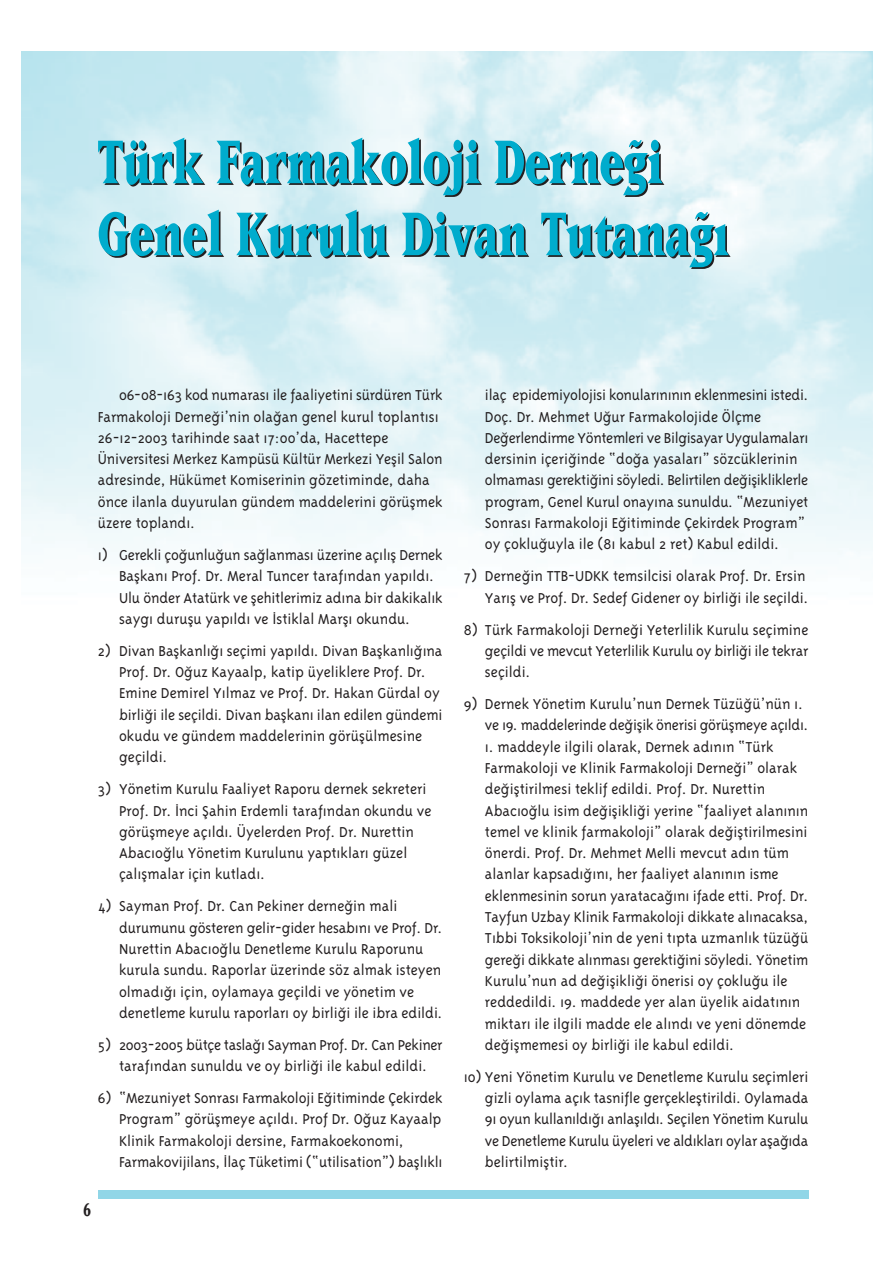
<style>
.page{position:relative;width:893px;height:1263px;background:#fff}
.page>*{position:absolute;margin:0;border:0;box-sizing:border-box;transform-origin:0 0}
.t1{font:800 72px/72px "Matrix Trk";color:#00accd;scale:.7 1}
.t2{font:800 21px "Matrix Trk";color:#231f20;scale:.7 1}
.t3{font:300 16.5px/21.3px "Triplex";color:#231f20}
.t4{font:300 16.5px/21.3px "Triplex";letter-spacing:-.02em;color:#231f20;text-align:center}
</style>
<div class="page">
<div style="left:98px;top:1191px;width:710px;height:8px;background:#91d6e7"></div>
<h1 class="t1" style="left:98px;top:126px;width:903px">Türk Farmakoloji Derne¤i<br>Genel Kurulu Divan Tutana¤›</h1>
<p class="t3" style="left:98px;top:386px;width:346px;text-indent:21px">06-08-163 kod numaras› ile faaliyetini sürdüren Türk Farmakoloji Derne¤i’nin ola¤an genel kurul toplant›s› 26-12-2003 tarihinde saat 17:00’da, Hacettepe Üniversitesi Merkez Kampüsü Kültür Merkezi Yeflil Salon adresinde, Hükümet Komiserinin gözetiminde, daha önce ilanla duyurulan gündem maddelerini görüflmek üzere topland›.</p>
<p class="t3" style="left:119px;top:546px;width:325px;text-indent:-21px">1) Gerekli ço¤unlu¤un sa¤lanmas› üzerine aç›l›fl Dernek Baflkan› Prof. Dr. Meral Tuncer taraf›ndan yap›ld›.<br>Ulu önder Atatürk ve flehitlerimiz ad›na bir dakikal›k sayg› duruflu yap›ld› ve ‹stiklal Marfl› okundu.</p>
<p class="t3" style="left:119px;top:641px;width:325px;text-indent:-21px">2) Divan Baflkanl›¤› seçimi yap›ld›. Divan Baflkanl›¤›na Prof. Dr. O¤uz Kayaalp, katip üyeliklere Prof. Dr.<br>Emine Demirel Y›lmaz ve Prof. Dr. Hakan Gürdal oy birli¤i ile seçildi. Divan baflkan› ilan edilen gündemi okudu ve gündem maddelerinin görüflülmesine geçildi.</p>
<p class="t3" style="left:119px;top:780px;width:314px;text-indent:-21px">3) Yönetim Kurulu Faaliyet Raporu dernek sekreteri Prof. Dr. ‹nci fiahin Erdemli taraf›ndan okundu ve görüflmeye aç›ld›. Üyelerden Prof. Dr. Nurettin Abac›o¤lu Yönetim Kurulunu yapt›klar› güzel çal›flmalar için kutlad›.</p>
<p class="t3" style="left:119px;top:897px;width:325px;text-indent:-21px">4) Sayman Prof. Dr. Can Pekiner derne¤in mali durumunu gösteren gelir-gider hesab›n› ve Prof. Dr.<br>Nurettin Abac›o¤lu Denetleme Kurulu Raporunu kurula sundu. Raporlar üzerinde söz almak isteyen olmad›¤› için, oylamaya geçildi ve yönetim ve denetleme kurulu raporlar› oy birli¤i ile ibra edildi.</p>
<p class="t4" style="left:98px;top:1035px;width:346px">5) 2003-2005 bütçe tasla¤› Sayman Prof. Dr. Can Pekiner taraf›ndan sunuldu ve oy birli¤i ile kabul edildi.</p>
<p class="t3" style="left:119px;top:1089px;width:325px;text-indent:-21px">6) “Mezuniyet Sonras› Farmakoloji E¤itiminde Çekirdek Program” görüflmeye aç›ld›. Prof Dr. O¤uz Kayaalp Klinik Farmakoloji dersine, Farmakoekonomi, Farmakovijilans, ‹laç Tüketimi (“utilisation”) bafll›kl›</p>
<p class="t2" style="left:83px;top:1199px;width:12px">6</p>
<p class="t3" style="left:485px;top:386px;width:325px">ilaç epidemiyolojisi konular›n›n›n eklenmesini istedi.<br>Doç. Dr. Mehmet U¤ur Farmakolojide Ölçme De¤erlendirme Yöntemleri ve Bilgisayar Uygulamalar› dersinin içeri¤inde “do¤a yasalar›” sözcüklerinin olmamas› gerekti¤ini söyledi. Belirtilen de¤iflikliklerle program, Genel Kurul onay›na sunuldu. “Mezuniyet Sonras› Farmakoloji E¤itiminde Çekirdek Program” oy çoklu¤uyla ile (81 kabul 2 ret) Kabul edildi.</p>
<p class="t3" style="left:463px;top:567px;width:346px;text-align:right">7) Derne¤in TTB-UDKK temsilcisi olarak Prof. Dr. Ersin<br>Yar›fl ve Prof. Dr. Sedef Gidener oy birli¤i ile seçildi.</p>
<p class="t3" style="left:485px;top:620px;width:325px;text-align:justify;text-indent:-21px">8) Türk Farmakoloji Derne¤i Yeterlilik Kurulu seçimine geçildi ve mevcut Yeterlilik Kurulu oy birli¤i ile tekrar seçildi.</p>
<p class="t4" style="left:485px;top:695px;width:325px;text-align:left;text-indent:-21px">9) Dernek Yönetim Kurulu’nun Dernek Tüzü¤ü’nün 1. ve 19. maddelerinde de¤iflik önerisi görüflmeye aç›ld›.</p>
<p class="t3" style="left:485px;top:737px;width:325px">1. maddeyle ilgili olarak, Dernek ad›n›n “Türk Farmakoloji ve Klinik Farmakoloji Derne¤i” olarak de¤ifltirilmesi teklif edildi. Prof. Dr. Nurettin Abac›o¤lu isim de¤iflikli¤i yerine “faaliyet alan›n›n temel ve klinik farmakoloji” olarak de¤ifltirilmesini önerdi. Prof. Dr. Mehmet Melli mevcut ad›n tüm alanlar kapsad›¤›n›, her faaliyet alan›n›n isme eklenmesinin sorun yarataca¤›n› ifade etti. Prof. Dr.<br>Tayfun Uzbay Klinik Farmakoloji dikkate al›nacaksa, T›bbi Toksikoloji’nin de yeni t›pta uzmanl›k tüzü¤ü gere¤i dikkate al›nmas› gerekti¤ini söyledi. Yönetim Kurulu’nun ad de¤iflikli¤i önerisi oy çoklu¤u ile reddedildi. 19. maddede yer alan üyelik aidat›n›n miktar› ile ilgili madde ele al›nd› ve yeni dönemde de¤iflmemesi oy birli¤i ile kabul edildi.</p>
<p class="t3" style="left:485px;top:1067px;width:325px;text-align:justify;text-indent:-21px">10) Yeni Yönetim Kurulu ve Denetleme Kurulu seçimleri gizli oylama aç›k tasnifle gerçeklefltirildi. Oylamada 91 oyun kullan›ld›¤› anlafl›ld›. Seçilen Yönetim Kurulu ve Denetleme Kurulu üyeleri ve ald›klar› oylar afla¤›da belirtilmifltir.</p>
</div>
